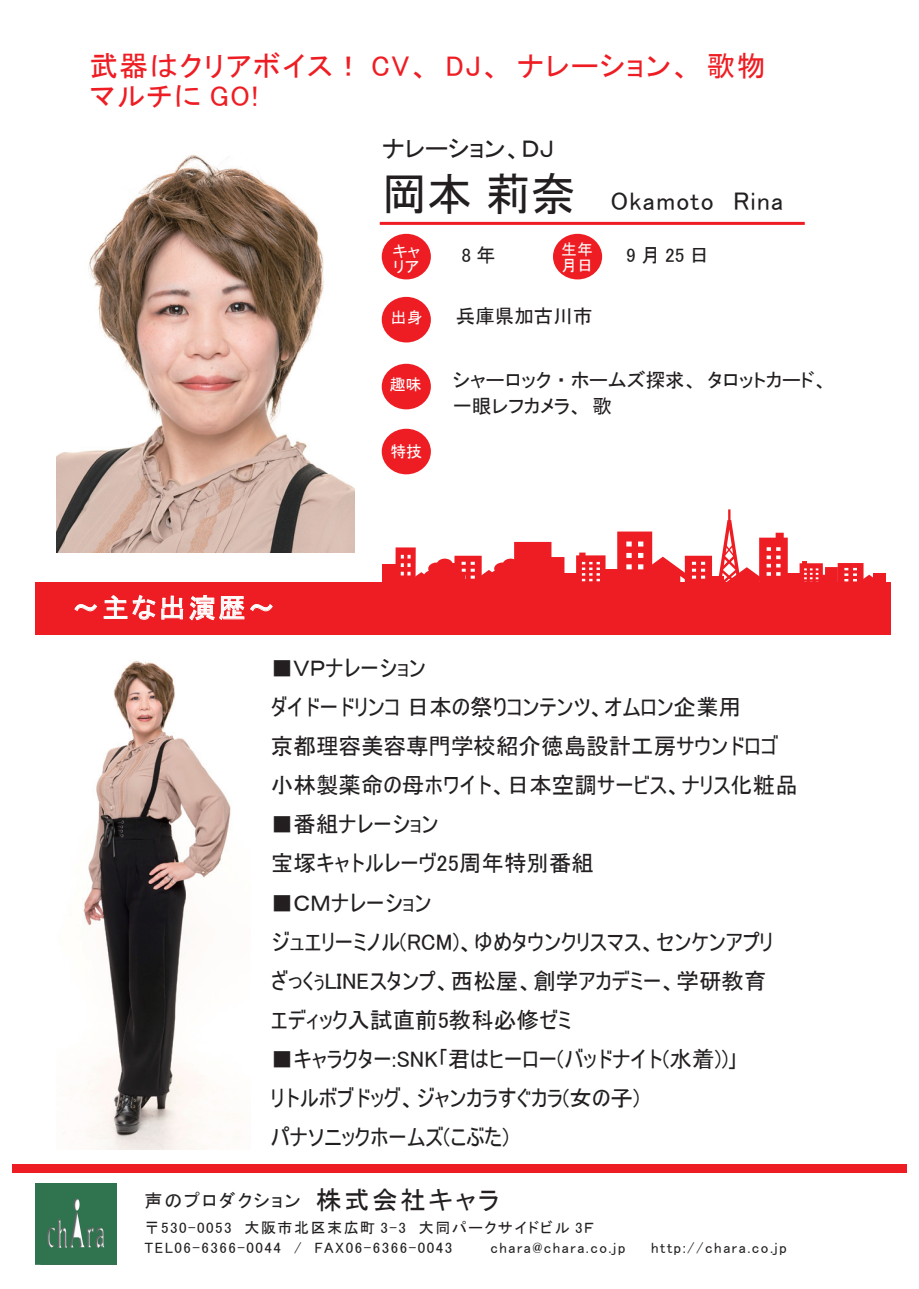
<style>
.page{position:relative;width:919px;height:1289px;background:#fff}
.page>*{position:absolute;margin:0;border:0;box-sizing:border-box;transform-origin:0 0}
.t1{font:28.5px/30px "MS P Gothic";letter-spacing:.05em;color:#ee1d23}
.t2{font:27px "MS P Gothic";letter-spacing:.1em;color:#fff}
.t3{font:25.5px "MS P Gothic";letter-spacing:.05em;color:#231f20}
.t4{font:24px "MS P Gothic";color:#231f20}
.t5{font:22.5px/39px "MS UI Gothic";color:#231f20}
.t6{font:19.5px/25.5px "MS P Gothic";color:#231f20}
.t7{font:18px "MS P Gothic";letter-spacing:.1em;color:#231f20}
.t8{font:15.9px/15.6px "MS P Gothic";color:#fff}
.t9{font:15px/19.5px "MS P Gothic";letter-spacing:.1em;color:#231f20}
.s1{font-size:45px}
.s2{font-size:25.5px}
</style>
<div class="page">
<hr style="left:380px;top:222px;width:424px;height:3px;background:#ee1d23">
<div style="left:553px;top:234px;width:49px;height:45px;background:#ee1d23;border-radius:50%"></div>
<div style="left:382px;top:297px;width:49px;height:45px;background:#ee1d23;border-radius:50%"></div>
<div style="left:382px;top:364px;width:49px;height:45px;background:#ee1d23;border-radius:50%"></div>
<div style="left:382px;top:429px;width:49px;height:45px;background:#ee1d23;border-radius:50%"></div>
<div style="left:382px;top:234px;width:49px;height:45px;background:#ee1d23;border-radius:50%"></div>
<div style="left:35px;top:582px;width:855px;height:52px;background:#ee1d23"></div>
<div style="left:563px;top:573px;width:16px;height:20px;background:#ee1d23"></div>
<div style="left:382px;top:564px;width:15px;height:29px;background:#ee1d23"></div>
<div style="left:786px;top:573px;width:16px;height:20px;background:#ee1d23"></div>
<div style="left:873px;top:573px;width:12px;height:20px;background:#ee1d23"></div>
<div style="left:603px;top:570px;width:15px;height:23px;background:#ee1d23"></div>
<svg style="left:395px;top:542px;width:169px;height:40px"></svg>
<svg style="left:576px;top:552px;width:29px;height:30px"></svg>
<svg style="left:799px;top:561px;width:74px;height:21px"></svg>
<svg style="left:617px;top:509px;width:170px;height:73px"></svg>
<svg style="left:74px;top:595px;width:109px;height:25px"></svg>
<svg style="left:189px;top:595px;width:84px;height:25px"></svg>
<div style="left:12px;top:1164px;width:894px;height:8px;background:#ee1d23"></div>
<img style="left:56px;top:155px;width:299px;height:398px">
<img style="left:63px;top:661px;width:175px;height:488px">
<img style="left:35px;top:1183px;width:81px;height:81px">
<p class="t1" style="left:90px;top:51px;width:677px">武器はクリアボイス！ CV、 DJ、ナレーション、歌物マルチに GO!</p>
<p class="t4" style="left:382px;top:136px;width:174px">ナレーション、ＤＪ</p>
<p class="t3" style="left:382px;top:188px;width:402px"><span class="s1">岡本 莉奈</span> Okamoto　Rina</p>
<p class="t6" style="left:461px;top:242px;width:36px">8年</p>
<p class="t6" style="left:626px;top:242px;width:84px">9月25日</p>
<p class="t8" style="left:561px;top:242px;width:33px">生年月日</p>
<p class="t8" style="left:392px;top:243px;width:29px">キャリア</p>
<p class="t2" style="left:72px;top:594px;width:204px">～主な出演歴～</p>
<p class="t8" style="left:391px;top:310px;width:33px">出身</p>
<p class="t8" style="left:390px;top:377px;width:33px">趣味</p>
<p class="t8" style="left:390px;top:444px;width:33px">特技</p>
<p class="t6" style="left:456px;top:303px;width:138px">兵庫県加古川市</p>
<p class="t6" style="left:452px;top:367px;width:376px">シャーロック・ホームズ探求、タロットカード、一眼レフカメラ、歌</p>
<p class="t5" style="left:271px;top:648px;width:528px">■ＶＰナレーション<br>ダイドードリンコ 日本の祭りコンテンツ、オムロン企業用<br>京都理容美容専門学校紹介徳島設計工房サウンドロゴ小林製薬命の母ホワイト、日本空調サービス、ナリス化粧品</p>
<p class="t5" style="left:271px;top:804px;width:324px">■番組ナレーション<br>宝塚キャトルレーヴ25周年特別番組</p>
<p class="t5" style="left:271px;top:882px;width:503px">■ＣＭナレーション<br>ジュエリーミノル(RCM)、ゆめタウンクリスマス、センケンアプリざっくぅLINEスタンプ、西松屋、創学アカデミー、学研教育エディック入試直前5教科必修ゼミ</p>
<p class="t5" style="left:271px;top:1038px;width:468px">■キャラクター:SNK｢君はヒーロー(バッドナイト(水着))｣リトルボブドッグ、ジャンカラすぐカラ(女の子)<br>パナソニックホームズ(こぶた)</p>
<p class="t7" style="left:145px;top:1191px;width:356px">声のプロダクション　<span class="s2">株式会社キャラ</span></p>
<p class="t9" style="left:145px;top:1217px;width:450px">〒530-0053　大阪市北区末広町 3-3　大同パークサイドビル 3Ｆ<br>TEL06-6366-0044　/　FAX06-6366-0043</p>
<p class="t9" style="left:490px;top:1237px;width:136px">chara@chara.co.jp</p>
<p class="t9" style="left:651px;top:1237px;width:137px">http://chara.co.jp</p>
</div>
